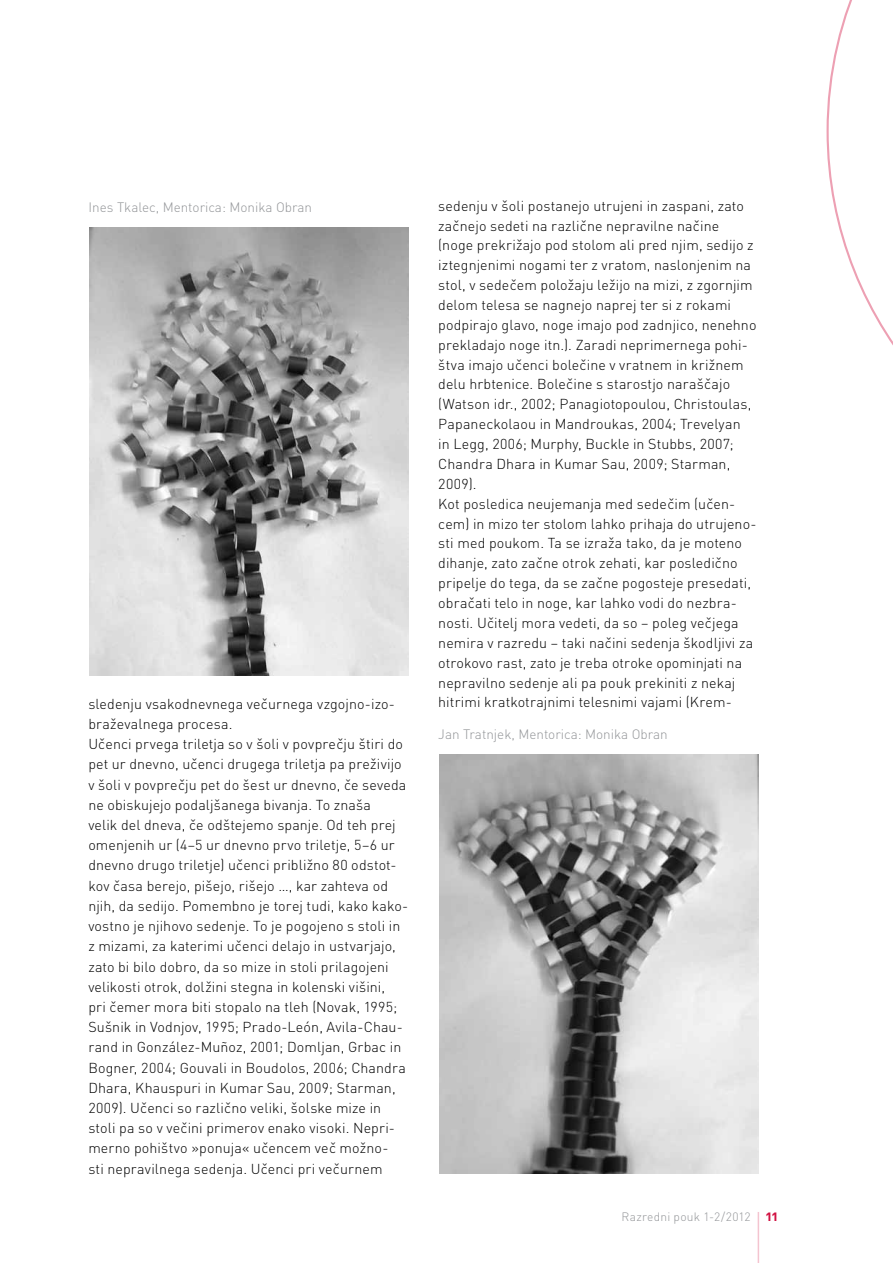
<style>
.page{position:relative;width:893px;height:1263px;background:#fff}
.page>*{position:absolute;margin:0;border:0;box-sizing:border-box;transform-origin:0 0}
.t1{font:300 14.25px/19.8px "DINP";letter-spacing:.01em;color:#000}
.t2{font:300 13.5px "DINP";color:#939598}
.t3{font:300 12px "DINP";letter-spacing:.02em;color:#939598}
.s1{font-family:"DINCE Bold Alternate";font-weight:400;font-size:14.25px;color:#d11242}
</style>
<div class="page">
<svg style="left:826px;top:0;width:67px;height:345px"></svg>
<hr style="left:758px;top:1212px;width:1px;height:51px;background:#f4c4d0">
<img style="left:90px;top:227px;width:319px;height:448px">
<img style="left:439px;top:754px;width:319px;height:420px">
<p class="t2" style="left:89px;top:198px;width:225px">Ines Tkalec, Mentorica: Monika Obran</p>
<p class="t1" style="left:88px;top:693px;width:321px;line-height:20.2px">sledenju vsakodnevnega večurnega vzgojno-izo&shy;braževalnega procesa.<br>Učenci prvega triletja so v šoli v povprečju štiri do pet ur dnevno, učenci drugega triletja pa preživijo v šoli v povprečju pet do šest ur dnevno, če seveda ne obiskujejo podaljšanega bivanja. To znaša<br>velik del dneva, če odštejemo spanje. Od teh prej omenjenih ur (4–5 ur dnevno prvo triletje, 5–6 ur dnevno drugo triletje) učenci približno 80 odstot&shy;kov časa berejo, pišejo, rišejo …, kar zahteva od njih, da sedijo. Pomembno je torej tudi, kako kako&shy;vostno je njihovo sedenje. To je pogojeno s stoli in z mizami, za katerimi učenci delajo in ustvarjajo, zato bi bilo dobro, da so mize in stoli prilagojeni velikosti otrok, dolžini stegna in kolenski višini,<br>pri čemer mora biti stopalo na tleh (Novak, 1995; Sušnik in Vodnjov, 1995; Prado-León, Avila-Chau&shy;rand in González-Muñoz, 2001; Domljan, Grbac in Bogner, 2004; Gouvali in Boudolos, 2006; Chandra Dhara, Khauspuri in Kumar Sau, 2009; Starman, 2009). Učenci so različno veliki, šolske mize in stoli pa so v večini primerov enako visoki. Nepri&shy;merno pohištvo »ponuja« učencem več možno-<br>sti nepravilnega sedenja. Učenci pri večurnem</p>
<p class="t1" style="left:438px;top:195px;width:320px">sedenju v šoli postanejo utrujeni in zaspani, zato začnejo sedeti na različne nepravilne načine (noge prekrižajo pod stolom ali pred njim, sedijo z iztegnjenimi nogami ter z vratom, naslonjenim na stol, v sedečem položaju ležijo na mizi, z zgornjim delom telesa se nagnejo naprej ter si z rokami podpirajo glavo, noge imajo pod zadnjico, nenehno prekladajo noge itn.). Zaradi neprimernega pohi&shy;štva imajo učenci bolečine v vratnem in križnem delu hrbtenice. Bolečine s starostjo naraščajo (Watson idr., 2002; Panagiotopoulou, Christoulas, Papaneckolaou in Mandroukas, 2004; Trevelyan<br>in Legg, 2006; Murphy, Buckle in Stubbs, 2007; Chandra Dhara in Kumar Sau, 2009; Starman, 2009).<br>Kot posledica neujemanja med sedečim (učen&shy;cem) in mizo ter stolom lahko prihaja do utrujeno&shy;sti med poukom. Ta se izraža tako, da je moteno dihanje, zato začne otrok zehati, kar posledično pripelje do tega, da se začne pogosteje presedati, obračati telo in noge, kar lahko vodi do nezbra&shy;nosti. Učitelj mora vedeti, da so – poleg večjega nemira v razredu – taki načini sedenja škodljivi za otrokovo rast, zato je treba otroke opominjati na nepravilno sedenje ali pa pouk prekiniti z nekaj hitrimi kratkotrajnimi telesnimi vajami (Krem-</p>
<p class="t2" style="left:438px;top:726px;width:231px">Jan Tratnjek, Mentorica: Monika Obran</p>
<p class="t3" style="left:622px;top:1209px;width:158px">Razredni pouk 1-2/2012 <span class="s1">11</span></p>
</div>
